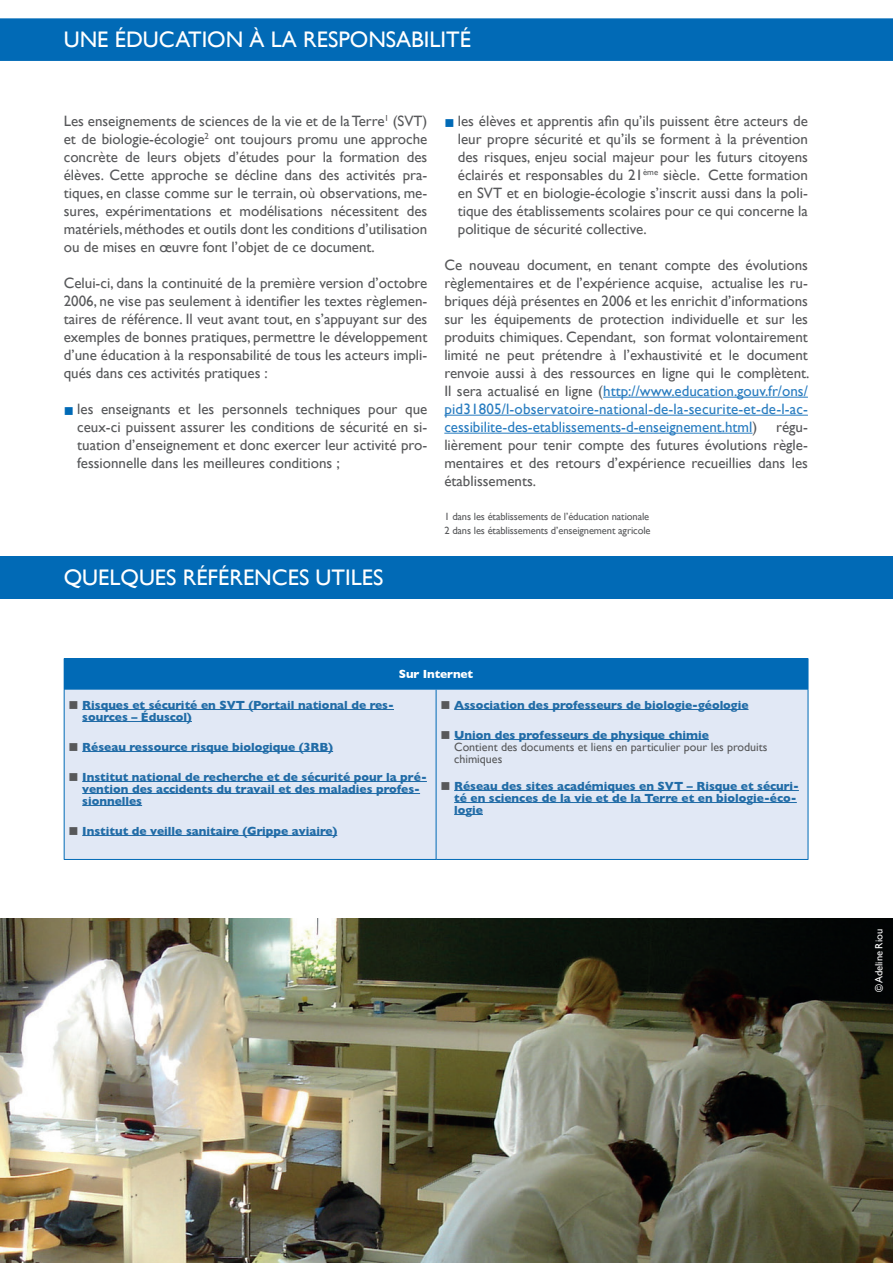
<style>
.page{position:relative;width:893px;height:1263px;background:#fff}
.page>*{position:absolute;margin:0;border:0;box-sizing:border-box;transform-origin:0 0}
.t1{font:22.5px "Gill Sans";color:#fff}
.t2{font:15px/18px "Gill Sans";color:#57585a;text-align:justify}
.t3{font:700 12px/12px "Gill Sans";color:#216ca7}
.t4{font:12px/12px "Gill Sans";color:#57585a}
.t5{font:700 12px "Gill Sans";letter-spacing:-.01em;color:#fff}
.t6{font:10.5px/13.5px "Gill Sans";letter-spacing:-.01em;color:#57585a}
.t7{font:10.5px "Gill Sans";letter-spacing:-.01em;color:#fff}
.s1{color:#016ab6}
.s2{color:#287cc0}
.s3{color:#57585a}
.s4{font-weight:700;color:#216ca7}
</style>
<div class="page">
<hr style="left:603px;top:397px;width:205px;height:1px;background:#287cc0">
<hr style="left:444px;top:415px;width:364px;height:1px;background:#287cc0">
<hr style="left:444px;top:433px;width:308px;height:1px;background:#287cc0">
<div style="left:0;top:18px;width:893px;height:43px;background:#016ab6"></div>
<div style="left:0;top:556px;width:893px;height:42px;background:#016ab6"></div>
<div style="left:64px;top:659px;width:744px;height:31px;background:#016ab6"></div>
<div style="left:65px;top:690px;width:743px;height:169px;background:#e1e8f5"></div>
<hr style="left:64px;top:658px;width:372px;height:1px;background:#016ab6">
<hr style="left:436px;top:658px;width:372px;height:1px;background:#016ab6">
<hr style="left:808px;top:659px;width:1px;height:31px;background:#016ab6">
<hr style="left:64px;top:690px;width:1px;height:169px;background:#016ab6">
<hr style="left:436px;top:690px;width:1px;height:169px;background:#016ab6">
<hr style="left:808px;top:690px;width:1px;height:169px;background:#016ab6">
<hr style="left:64px;top:859px;width:372px;height:1px;background:#016ab6">
<hr style="left:436px;top:859px;width:372px;height:1px;background:#016ab6">
<hr style="left:82px;top:709px;width:312px;height:1px;background:#216ca7">
<hr style="left:82px;top:721px;width:110px;height:1px;background:#216ca7">
<hr style="left:82px;top:751px;width:251px;height:1px;background:#216ca7">
<hr style="left:82px;top:781px;width:345px;height:1px;background:#216ca7">
<hr style="left:82px;top:793px;width:338px;height:1px;background:#216ca7">
<hr style="left:82px;top:805px;width:60px;height:1px;background:#216ca7">
<hr style="left:82px;top:835px;width:255px;height:1px;background:#216ca7">
<hr style="left:454px;top:709px;width:294px;height:1px;background:#216ca7">
<hr style="left:454px;top:739px;width:255px;height:1px;background:#216ca7">
<hr style="left:454px;top:790px;width:345px;height:1px;background:#216ca7">
<hr style="left:454px;top:802px;width:343px;height:1px;background:#216ca7">
<svg style="left:454px;top:814px;width:29px;height:1px"></svg>
<img style="left:0;top:918px;width:893px;height:345px">
<h1 class="t1" style="left:64px;top:27px;width:409px">UNE ÉDUCATION À LA RESPONSABILITÉ</h1>
<p class="t2" style="left:64px;top:112px;width:365px">Les enseignements de sciences de la vie et de la Terre<sup>1</sup> (SVT) et de biologie-écologie<sup>2</sup> ont toujours promu une approche concrète de leurs objets d’études pour la formation des élèves. Cette approche se décline dans des activités pra&shy;tiques, en classe comme sur le terrain, où observations, me&shy;sures, expérimentations et modélisations nécessitent des matériels, méthodes et outils dont les conditions d’utilisation ou de mises en œuvre font l’objet de ce document.</p>
<p class="t2" style="left:64px;top:274px;width:365px">Celui-ci, dans la continuité de la première version d’octobre 2006, ne vise pas seulement à identifier les textes règlemen&shy;taires de référence. Il veut avant tout, en s’appuyant sur des exemples de bonnes pratiques, permettre le développement d’une éducation à la responsabilité de tous les acteurs impli&shy;qués dans ces activités pratiques :</p>
<p class="t2" style="left:77px;top:400px;width:352px;text-indent:-13px"><span class="s1">■</span> les enseignants et les personnels techniques pour que ceux-ci puissent assurer les conditions de sécurité en si&shy;tuation d’enseignement et donc exercer leur activité pro&shy;fessionnelle dans les meilleures conditions ;</p>
<h1 class="t1" style="left:64px;top:564px;width:89px">quelques</h1>
<h1 class="t1" style="left:183px;top:564px;width:14px">références</h1>
<h1 class="t1" style="left:316px;top:564px;width:12px">utiles</h1>
<p class="t2" style="left:458px;top:112px;width:352px;text-indent:-13px"><span class="s1">■</span> les élèves et apprentis afin qu’ils puissent être acteurs de leur propre sécurité et qu’ils se forment à la prévention des risques, enjeu social majeur pour les futurs citoyens éclairés et responsables du 21<sup>ème</sup> siècle. Cette formation en SVT et en biologie-écologie s’inscrit aussi dans la poli&shy;tique des établissements scolaires pour ce qui concerne la politique de sécurité collective.</p>
<p class="t2" style="left:444px;top:256px;width:367px">Ce nouveau document, en tenant compte des évolutions règlementaires et de l’expérience acquise, actualise les ru&shy;briques déjà présentes en 2006 et les enrichit d’informations sur les équipements de protection individuelle et sur les produits chimiques. Cependant, son format volontairement limité ne peut prétendre à l’exhaustivité et le document renvoie aussi à des ressources en ligne qui le complètent.<br>Il sera actualisé en ligne (<span class="s2">http://www.education.gouv.fr/ons/ pid31805/l-observatoire-national-de-la-securite-et-de-l-ac&shy;cessibilite-des-etablissements-d-enseignement.html</span>)</p>
<p class="t2" style="left:444px;top:418px;width:365px;text-indent:332px">régu&shy;lièrement pour tenir compte des futures évolutions règle&shy;mentaires et des retours d’expérience recueillies dans les établissements.</p>
<p class="t6" style="left:444px;top:510px;width:208px">1 dans les établissements de l’éducation nationale<br>2 dans les établissements d’enseignement agricole</p>
<p class="t5" style="left:399px;top:667px;width:76px">Sur Internet</p>
<p class="t3" style="left:82px;top:698px;width:313px;text-indent:-14px"><span class="s3">■</span> Risques et sécurité en SVT (Portail national de res&shy;sources – Éduscol)</p>
<p class="t3" style="left:68px;top:740px;width:266px"><span class="s3">■</span> Réseau ressource risque biologique (3RB)</p>
<p class="t3" style="left:82px;top:770px;width:346px;text-indent:-14px"><span class="s3">■</span> I nstitut national de recherche et de sécurité pour la pré&shy;vention des accidents du travail et des maladies profes&shy;sionnelles</p>
<p class="t3" style="left:68px;top:824px;width:270px"><span class="s3">■</span> I nstitut de veille sanitaire (Grippe aviaire)</p>
<p class="t3" style="left:440px;top:698px;width:310px"><span class="s3">■</span> Association des professeurs de biologie-géologie</p>
<p class="t4" style="left:454px;top:728px;width:315px;text-indent:-14px">■ <span class="s4">Union des professeurs de physique chimie<br></span>Contient des documents et liens en particulier pour les produits chimiques</p>
<p class="t3" style="left:454px;top:779px;width:346px;text-indent:-14px"><span class="s3">■</span> Réseau des sites académiques en SVT – Risque et sécuri&shy;té en sciences de la vie et de la Terre et en biologie-éco&shy;logie</p>
<p class="t7" style="left:873px;top:992px;width:65px;rotate:-90deg">© Adeline Riou</p>
</div>
